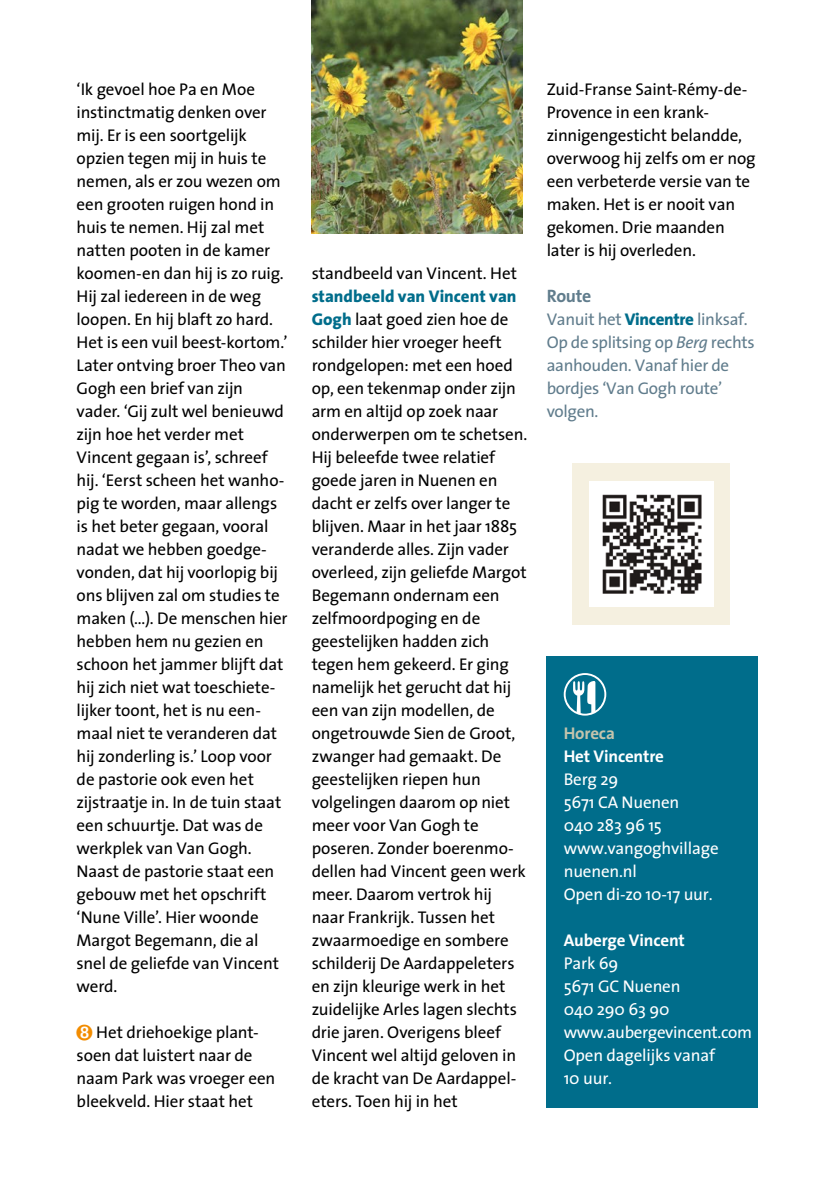
<style>
.page{position:relative;width:823px;height:1191px;background:#fff}
.page>*{position:absolute;margin:0;border:0;box-sizing:border-box;transform-origin:0 0}
.t1{font:700 18px "The Sans";letter-spacing:-.015em;color:#607c8c}
.t2{font:17px/23px "The Sans";letter-spacing:-.01em;color:#000}
.t3{font:17px/23px "The Sans";letter-spacing:-.01em;color:#fff}
.t4{font:17px/23px "The Sans";letter-spacing:-.02em;color:#607c8c}
.t5{font:700 17px "The Sans";letter-spacing:-.01em;color:#fff}
.t6{font:700 17px "The Sans";letter-spacing:-.01em;color:#c4c4ad}
.s1{font-family:"ANWB Fietsgids V3";font-size:16px;color:#f28c00}
.s2{font-weight:800;color:#006d8b}
.s3{font-style:italic}
</style>
<div class="page">
<div style="left:546px;top:656px;width:211px;height:451px;background:#006d8b"></div>
<svg style="left:563px;top:673px;width:43px;height:42px"></svg>
<img style="left:311px;top:0;width:211px;height:233px">
<div style="left:571px;top:463px;width:158px;height:161px;background:#f5f0e0"></div>
<img style="left:589px;top:481px;width:124px;height:125px">
<p class="t2" style="left:77px;top:77px;width:212px">‘Ik gevoel hoe Pa en Moe instinctmatig denken over mij. Er is een soortgelijk opzien tegen mij in huis te nemen, als er zou wezen om een grooten ruigen hond in huis te nemen. Hij zal met natten pooten in de kamer koomen-en dan hij is zo ruig.<br>Hij zal iedereen in de weg loopen. En hij blaft zo hard.<br>Het is een vuil beest-kortom.’<br>Later ontving broer Theo van<br>Gogh een brief van zijn vader. ‘Gij zult wel benieuwd zijn hoe het verder met<br>Vincent gegaan is’, schreef hij. ‘Eerst scheen het wanho&shy;pig te worden, maar allengs is het beter gegaan, vooral nadat we hebben goedge&shy;vonden, dat hij voorlopig bij ons blijven zal om studies te maken (…). De menschen hier hebben hem nu gezien en schoon het jammer blijft dat hij zich niet wat toeschiete&shy;lijker toont, het is nu een&shy;maal niet te veranderen dat hij zonderling is.’ Loop voor de pastorie ook even het zijstraatje in. In de tuin staat een schuurtje. Dat was de werkplek van Van Gogh.<br>Naast de pastorie staat een gebouw met het opschrift ‘Nune Ville’. Hier woonde<br>Margot Begemann, die al snel de geliefde van Vincent werd.</p>
<p class="t2" style="left:77px;top:1020px;width:200px"><span class="s1">•</span> Het driehoekige plant&shy;soen dat luistert naar de naam Park was vroeger een bleekveld. Hier staat het</p>
<p class="t2" style="left:311px;top:261px;width:207px">standbeeld van Vincent. Het</p>
<p class="t2" style="left:311px;top:284px;width:217px"><span class="s2">standbeeld van Vincent van<br>Gogh</span> laat goed zien hoe de schilder hier vroeger heeft rondgelopen: met een hoed op, een tekenmap onder zijn arm en altijd op zoek naar onderwerpen om te schetsen.<br>Hij beleefde twee relatief goede jaren in Nuenen en dacht er zelfs over langer te blijven. Maar in het jaar 1885 veranderde alles. Zijn vader overleed, zijn geliefde Margot<br>Begemann ondernam een zelfmoordpoging en de geestelijken hadden zich tegen hem gekeerd. Er ging namelijk het gerucht dat hij een van zijn modellen, de ongetrouwde Sien de Groot, zwanger had gemaakt. De geestelijken riepen hun volgelingen daarom op niet meer voor Van Gogh te poseren. Zonder boerenmo&shy;dellen had Vincent geen werk meer. Daarom vertrok hij naar Frankrijk. Tussen het zwaarmoedige en sombere schilderij De Aardappeleters en zijn kleurige werk in het zuidelijke Arles lagen slechts drie jaren. Overigens bleef<br>Vincent wel altijd geloven in de kracht van De Aardappel&shy;eters. Toen hij in het</p>
<p class="t2" style="left:546px;top:77px;width:210px">Zuid-Franse Saint-Rémy-de-<br>Provence in een krank&shy;zinnigengesticht belandde, overwoog hij zelfs om er nog een verbeterde versie van te maken. Het is er nooit van gekomen. Drie maanden later is hij overleden.</p>
<p class="t1" style="left:546px;top:281px;width:46px">Route</p>
<p class="t4" style="left:546px;top:307px;width:209px">Vanuit het <span class="s2">Vincentre</span> linksaf.<br>Op de splitsing op <span class="s3">Berg</span> rechts aanhouden. Vanaf hier de bordjes ‘Van Gogh route’ volgen.</p>
<p class="t6" style="left:563px;top:719px;width:53px">Horeca</p>
<p class="t5" style="left:563px;top:742px;width:102px">Het Vincentre</p>
<p class="t3" style="left:563px;top:767px;width:156px">Berg 29<br>5671 CA Nuenen<br>040 283 96 15 www.vangoghvillage nuenen.nl<br>Open di-zo 10-17 uur.</p>
<p class="t5" style="left:563px;top:926px;width:123px">Auberge Vincent</p>
<p class="t3" style="left:563px;top:951px;width:190px">Park 69<br>5671 GC Nuenen<br>040 290 63 90 www.aubergevincent.com<br>Open dagelijks vanaf<br>10 uur.</p>
</div>
